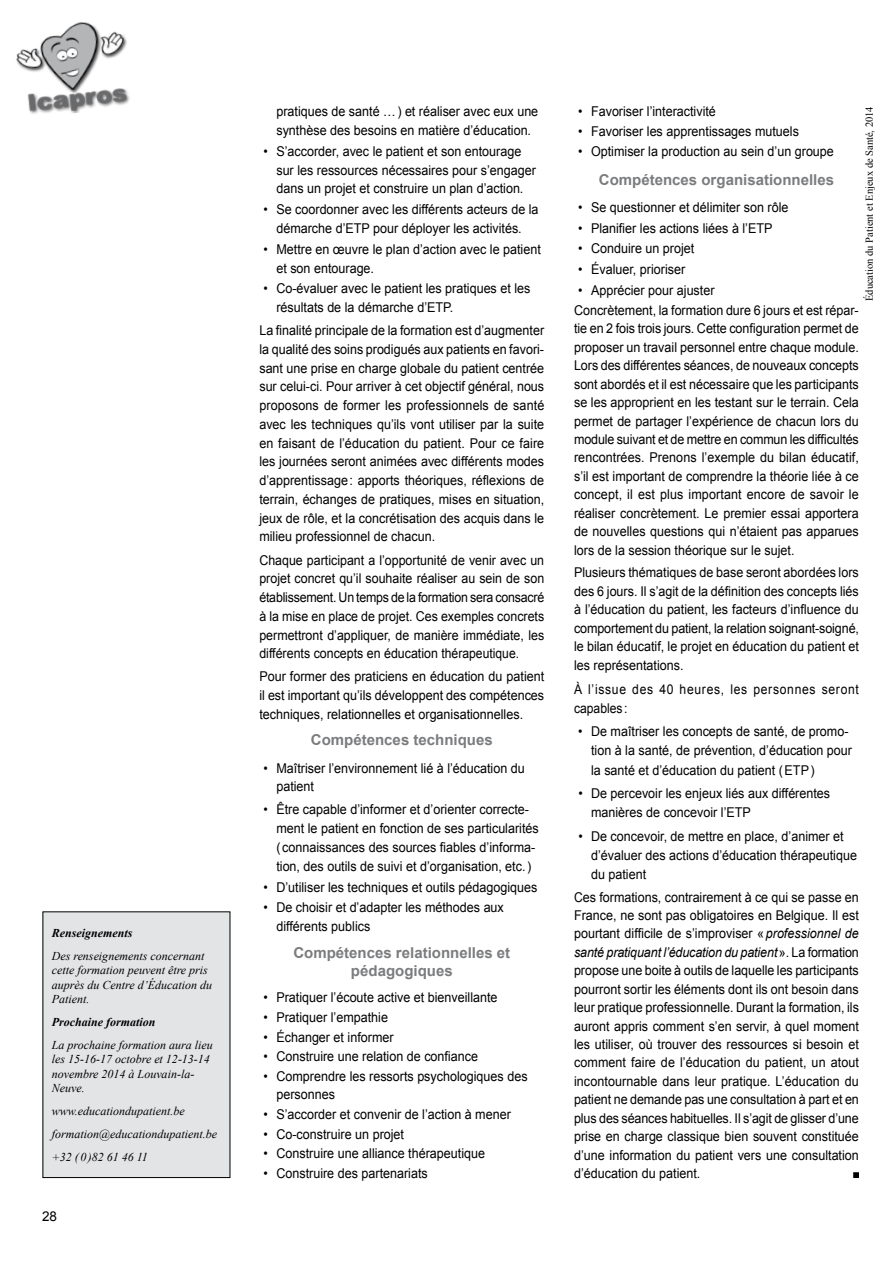
<style>
.page{position:relative;width:893px;height:1263px;background:#fff}
.page>*{position:absolute;margin:0;border:0;box-sizing:border-box;transform-origin:0 0}
.t1{font:700 15px/18px "Arial";color:#7b7c7e;text-align:center}
.t2{font:13.5px/18.8px "Arial";color:#000;scale:.93 1}
.t3{font:13.5px/18.5px "Arial";color:#000;text-align:justify;scale:.9 1}
.t4{font:13.5px/18.8px "Arial";color:#000;text-align:justify;scale:.92 1}
.t5{font:13.5px/19.2px "Arial";letter-spacing:.055em;color:#000;scale:.9 1}
.t6{font:13.5px "Arial";color:#000}
.t7{font:italic 12px/14.4px "Times New Roman";color:#000}
.t8{font:italic 700 12px "Times New Roman";color:#000}
.t9{font:10.5px "Times New Roman";color:#000}
.s1{font-style:italic}
</style>
<div class="page">
<img style="left:16px;top:22px;width:114px;height:92px">
<div style="left:43px;top:912px;width:187px;height:265px;background:#e3e4e5"></div>
<svg style="left:853px;top:1172px;width:6px;height:6px"></svg>
<p class="t8" style="left:52px;top:924px;width:82px">Renseignements</p>
<p class="t7" style="left:52px;top:948px;width:162px">Des renseignements concernant cette formation peuvent être pris auprès du Centre d’éducation du<br>Patient.</p>
<p class="t8" style="left:52px;top:1013px;width:105px">Prochaine formation</p>
<p class="t7" style="left:52px;top:1037px;width:162px">La prochaine formation aura lieu les 15-16-17 octobre et 12-13-14 novembre 2014 à Louvain-la-<br>Neuve.</p>
<p class="t7" style="left:52px;top:1099px;width:167px;line-height:23px">www.educationdupatient.be formation@educationdupatient.be +32 (0)82 61 46 11</p>
<p class="t6" style="left:42px;top:1207px;width:17px">28</p>
<p class="t2" style="left:276px;top:102px;width:283px">pratiques de santé …) et réaliser avec eux une synthèse des besoins en matière d’éducation.</p>
<p class="t2" style="left:276px;top:142px;width:281px;text-indent:-13px">• S’accorder, avec le patient et son entourage sur les ressources nécessaires pour s’engager dans un projet et construire un plan d’action.</p>
<p class="t2" style="left:264px;top:200px;width:297px;text-align:center">• Se coordonner avec les différents acteurs de la démarche d’ETP pour déployer les activités.</p>
<p class="t2" style="left:276px;top:240px;width:286px;text-indent:-13px">• Mettre en œuvre le plan d’action avec le patient et son entourage.</p>
<p class="t2" style="left:276px;top:279px;width:275px;text-indent:-13px">• Co-évaluer avec le patient les pratiques et les résultats de la démarche d’ETP.</p>
<p class="t2" style="left:259px;top:321px;width:308px;text-align:justify">La finalité principale de la formation est d’augmenter la qualité des soins prodigués aux patients en favori&shy;sant une prise en charge globale du patient centrée sur celui-ci. Pour arriver à cet objectif général, nous proposons de former les professionnels de santé avec les techniques qu’ils vont utiliser par la suite en faisant de l’éducation du patient. Pour ce faire les journées seront animées avec différents modes d’apprentissage: apports théoriques, réflexions de terrain, échanges de pratiques, mises en situation, jeux de rôle, et la concrétisation des acquis dans le milieu professionnel de chacun.</p>
<p class="t4" style="left:259px;top:550px;width:311px">Chaque participant a l’opportunité de venir avec un projet concret qu’il souhaite réaliser au sein de son établissement. Un temps de la formation sera consacré à la mise en place de projet. Ces exemples concrets permettront d’appliquer, de manière immédiate, les différents concepts en éducation thérapeutique.</p>
<p class="t2" style="left:259px;top:667px;width:308px;text-align:justify">Pour former des praticiens en éducation du patient il est important qu’ils développent des compétences techniques, relationnelles et organisationnelles.</p>
<p class="t1" style="left:311px;top:731px;width:183px">Compétences techniques</p>
<p class="t2" style="left:276px;top:759px;width:269px;text-indent:-13px">• Maîtriser l’environnement lié à l’éducation du patient</p>
<p class="t2" style="left:276px;top:800px;width:284px;text-indent:-13px">• être capable d’informer et d’orienter correcte&shy;ment le patient en fonction de ses particularités (connaissances des sources fiables d’informa&shy;tion, des outils de suivi et d’organisation, etc.)</p>
<p class="t2" style="left:264px;top:877px;width:296px">• D’utiliser les techniques et outils pédagogiques</p>
<p class="t2" style="left:276px;top:898px;width:246px;text-indent:-13px">• De choisir et d’adapter les méthodes aux différents publics</p>
<p class="t1" style="left:293px;top:944px;width:218px">Compétences relationnelles et pédagogiques</p>
<p class="t2" style="left:264px;top:988px;width:253px">• Pratiquer l’écoute active et bienveillante</p>
<p class="t2" style="left:264px;top:1008px;width:135px">• Pratiquer l’empathie</p>
<p class="t2" style="left:264px;top:1027px;width:141px">• échanger et informer</p>
<p class="t2" style="left:264px;top:1047px;width:232px">• Construire une relation de confiance</p>
<p class="t2" style="left:276px;top:1068px;width:272px;line-height:17.7px;text-indent:-13px">• Comprendre les ressorts psychologiques des personnes</p>
<p class="t2" style="left:264px;top:1105px;width:267px">• S’accorder et convenir de l’action à mener</p>
<p class="t2" style="left:264px;top:1124px;width:153px">• Co-construire un projet</p>
<p class="t2" style="left:264px;top:1144px;width:240px">• Construire une alliance thérapeutique</p>
<p class="t2" style="left:264px;top:1164px;width:178px">• Construire des partenariats</p>
<p class="t2" style="left:578px;top:102px;width:149px">• Favoriser l’interactivité</p>
<p class="t2" style="left:578px;top:122px;width:239px">• Favoriser les apprentissages mutuels</p>
<p class="t2" style="left:578px;top:142px;width:276px">• Optimiser la production au sein d’un groupe</p>
<p class="t1" style="left:599px;top:172px;width:237px">Compétences organisationnelles</p>
<p class="t2" style="left:578px;top:198px;width:228px">• Se questionner et délimiter son rôle</p>
<p class="t2" style="left:578px;top:219px;width:210px">• Planifier les actions liées à l’ETP</p>
<p class="t2" style="left:578px;top:239px;width:126px">• Conduire un projet</p>
<p class="t2" style="left:578px;top:260px;width:116px">• évaluer, prioriser</p>
<p class="t2" style="left:574px;top:280px;width:308px;line-height:20.5px;text-indent:4px">• Apprécier pour ajuster<br>Concrètement, la formation dure 6 jours et est répar-</p>
<p class="t2" style="left:574px;top:320px;width:308px;text-align:justify">tie en 2 fois trois jours. Cette configuration permet de proposer un travail personnel entre chaque module.<br>Lors des différentes séances, de nouveaux concepts sont abordés et il est nécessaire que les participants se les approprient en les testant sur le terrain. Cela permet de partager l’expérience de chacun lors du module suivant et de mettre en commun les difficultés rencontrées. Prenons l’exemple du bilan éducatif, s’il est important de comprendre la théorie liée à ce concept, il est plus important encore de savoir le réaliser concrètement. Le premier essai apportera de nouvelles questions qui n’étaient pas apparues lors de la session théorique sur le sujet.</p>
<p class="t2" style="left:574px;top:563px;width:308px;text-align:justify">Plusieurs thématiques de base seront abordées lors des 6 jours. Il s’agit de la définition des concepts liés à l’éducation du patient, les facteurs d’influence du comportement du patient, la relation soignant-soigné, le bilan éducatif, le projet en éducation du patient et les représentations.</p>
<p class="t5" style="left:574px;top:679px;width:318px">à l’issue des 40 heures, les personnes seront capables :</p>
<p class="t2" style="left:591px;top:722px;width:282px;line-height:19.2px;text-indent:-13px">• De maîtriser les concepts de santé, de promo&shy;tion à la santé, de prévention, d’éducation pour la santé et d’éducation du patient (ETP)</p>
<p class="t2" style="left:591px;top:784px;width:259px;line-height:19.2px;text-indent:-13px">• De percevoir les enjeux liés aux différentes manières de concevoir l’ETP</p>
<p class="t2" style="left:591px;top:826px;width:287px;line-height:19.2px;text-indent:-13px">• De concevoir, de mettre en place, d’animer et d’évaluer des actions d’éducation thérapeutique du patient</p>
<p class="t3" style="left:574px;top:888px;width:318px">Ces formations, contrairement à ce qui se passe en France, ne sont pas obligatoires en Belgique. Il est pourtant difficile de s’improviser «<span class="s1">professionnel de santé pratiquant l’éducation du patient</span>». La formation propose une boite à outils de laquelle les participants pourront sortir les éléments dont ils ont besoin dans leur pratique professionnelle. Durant la formation, ils auront appris comment s’en servir, à quel moment les utiliser, où trouver des ressources si besoin et comment faire de l’éducation du patient, un atout incontournable dans leur pratique. L’éducation du patient ne demande pas une consultation à part et en plus des séances habituelles. Il s’agit de glisser d’une prise en charge classique bien souvent constituée d’une information du patient vers une consultation d’éducation du patient.</p>
<p class="t9" style="left:862px;top:301px;width:196px;rotate:-90deg">éducation du Patient et Enjeux de Santé, 2014</p>
</div>
